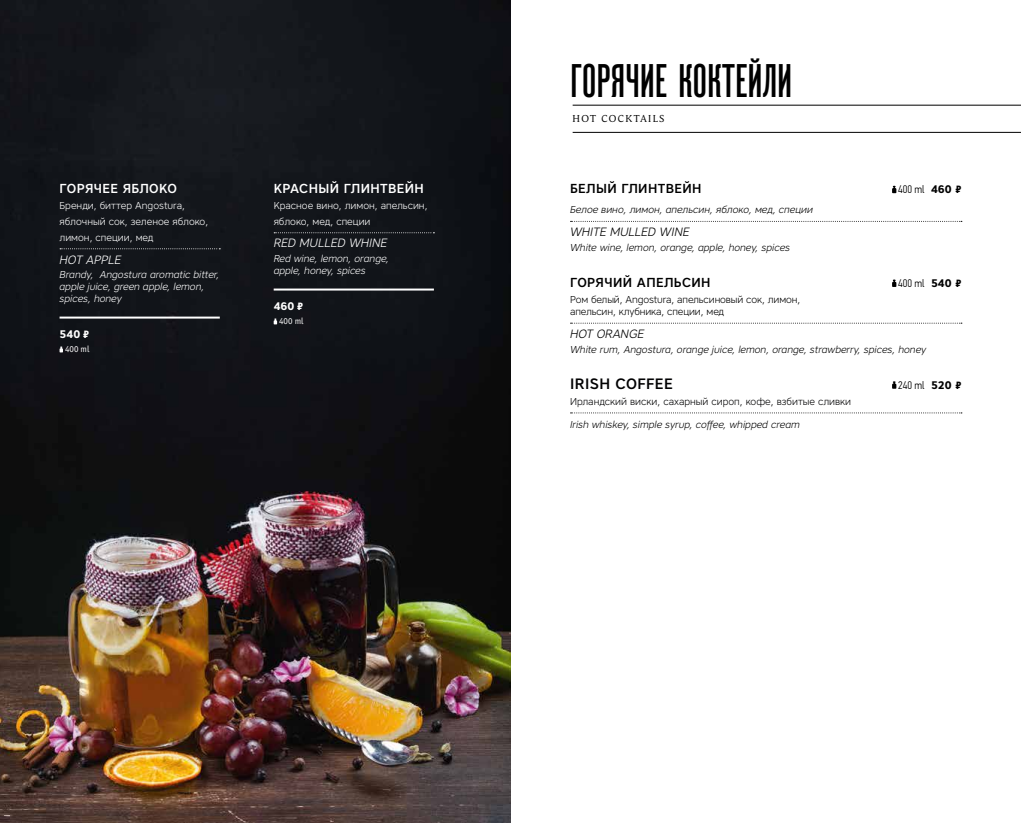
<style>
.page{position:relative;width:1021px;height:823px;background:#fff}
.page>*{position:absolute;margin:0;border:0;box-sizing:border-box;transform-origin:0 0}
.t1{font:500 47px "Reforma Grotesk";letter-spacing:.01em;color:#000}
.t2{font:500 15px "Core Sans A55";letter-spacing:.03em;color:#020203}
.t3{font:500 13px "Core Sans A55";letter-spacing:.03em;color:#000}
.t4{font:500 13px "Core Sans A55";letter-spacing:.03em;color:#fff}
.t5{font:italic 300 12px "Core Sans A35";color:#000}
.t6{font:italic 300 12px "Core Sans A35";color:#fff}
.t7{font:300 11px "PF Din Text Cond Pro";color:#000}
.t8{font:700 11px "Core Sans A65";color:#fff}
.t9{font:italic 300 10px "Core Sans A35";color:#000}
.t10{font:italic 300 10px/12px "Core Sans A35";color:#fff}
.t11{font:300 10px/16px "Core Sans A35";color:#fff}
.t12{font:300 10px/12px "Core Sans A35";letter-spacing:-.01em;color:#000}
.t13{font:300 10px "Core Sans A35";color:#020203}
.t14{font:10px "Andulka Book Pro";letter-spacing:.14em;color:#000}
.t15{font:9px "Officina Sans Book C";color:#fff}
.s1{font-family:"PT Rouble Sans";font-weight:400}
.s2{font-family:"Core Sans A65";font-weight:700}
</style>
<div class="page">
<img style="left:0;top:0;width:510px;height:822px">
<hr style="left:572px;top:105px;width:448px;height:1px;background:#000">
<hr style="left:572px;top:132px;width:448px;height:1px;background:#000">
<svg style="left:570px;top:221px;width:391px;height:1px"></svg>
<svg style="left:570px;top:322px;width:391px;height:1px"></svg>
<svg style="left:570px;top:412px;width:391px;height:1px"></svg>
<svg style="left:892px;top:186px;width:4px;height:7px"></svg>
<svg style="left:892px;top:279px;width:4px;height:8px"></svg>
<svg style="left:892px;top:381px;width:4px;height:7px"></svg>
<svg style="left:60px;top:248px;width:160px;height:1px"></svg>
<hr style="left:60px;top:316px;width:160px;height:2px;background:#fff">
<svg style="left:60px;top:346px;width:3px;height:6px"></svg>
<svg style="left:274px;top:232px;width:160px;height:1px"></svg>
<hr style="left:274px;top:288px;width:160px;height:2px;background:#fff">
<svg style="left:274px;top:318px;width:3px;height:6px"></svg>
<h3 class="t4" style="left:60px;top:179px;width:119px">ГОРЯЧЕЕ ЯБЛОКО</h3>
<p class="t11" style="left:60px;top:197px;width:150px">Бренди, биттер Angostura, яблочный сок, зеленое яблоко, лимон, специи, мед</p>
<p class="t6" style="left:60px;top:251px;width:63px">HOT APPLE</p>
<p class="t10" style="left:60px;top:268px;width:161px">Brandy, Angostura aromatic bitter, apple juice, green apple, lemon, spices, honey</p>
<p class="t8" style="left:60px;top:327px;width:31px">540 <span class="s1">-</span></p>
<p class="t15" style="left:65px;top:344px;width:26px">400 ml</p>
<h3 class="t4" style="left:274px;top:179px;width:152px">КРАСНЫЙ ГЛИНТВЕЙН</h3>
<p class="t11" style="left:274px;top:197px;width:155px">Красное вино, лимон, апельсин, яблоко, мед, специи</p>
<p class="t6" style="left:274px;top:235px;width:115px">RED MULLED WHINE</p>
<p class="t10" style="left:274px;top:252px;width:117px">Red wine, lemon, orange, apple, honey, spices</p>
<p class="t8" style="left:274px;top:299px;width:31px">460 <span class="s1">-</span></p>
<p class="t15" style="left:279px;top:316px;width:26px">400 ml</p>
<h1 class="t1" style="left:570px;top:55px;width:223px">ГОРЯЧИЕ КОКТЕЙЛИ</h1>
<p class="t14" style="left:572px;top:113px;width:94px">HOT COCKTAILS</p>
<h3 class="t3" style="left:570px;top:180px;width:133px">БЕЛЫЙ ГЛИНТВЕЙН</h3>
<p class="t7" style="left:898px;top:183px;width:65px">400 ml <span class="s2">460</span> <span class="s1">-</span></p>
<p class="t9" style="left:570px;top:203px;width:244px">Белое вино, лимон, апельсин, яблоко, мед, специи</p>
<p class="t5" style="left:570px;top:224px;width:121px">WHITE MULLED WINE</p>
<p class="t9" style="left:570px;top:241px;width:221px">White wine, lemon, orange, apple, honey, spices</p>
<h3 class="t3" style="left:570px;top:274px;width:142px">ГОРЯЧИЙ АПЕЛЬСИН</h3>
<p class="t7" style="left:898px;top:277px;width:65px">400 ml <span class="s2">540</span> <span class="s1">-</span></p>
<p class="t12" style="left:570px;top:293px;width:232px">Ром белый, Angostura, апельсиновый сок, лимон, апельсин, клубника, специи, мед</p>
<p class="t5" style="left:570px;top:326px;width:76px">HOT ORANGE</p>
<p class="t9" style="left:570px;top:342px;width:357px">White rum, Angostura, orange juice, lemon, orange, strawberry, spices, honey</p>
<h2 class="t2" style="left:570px;top:373px;width:104px">IRISH COFFEE</h2>
<p class="t7" style="left:898px;top:378px;width:65px">240 ml <span class="s2">520</span> <span class="s1">-</span></p>
<p class="t13" style="left:570px;top:394px;width:282px">Ирландский виски, сахарный сироп, кофе, взбитые сливки</p>
<p class="t9" style="left:570px;top:417px;width:231px">Irish whiskey, simple syrup, coffee, whipped cream</p>
</div>
